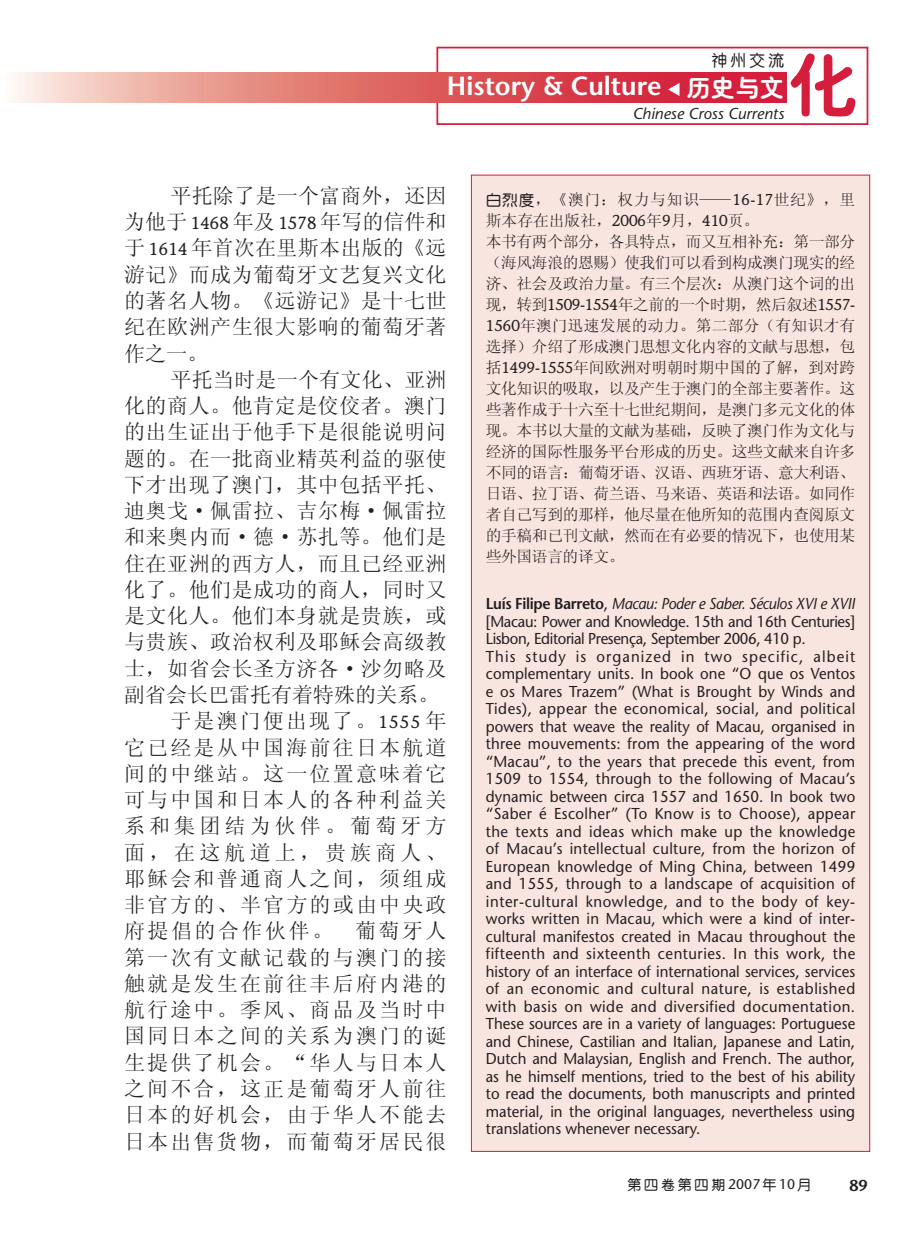
<style>
.page{position:relative;width:918px;height:1241px;background:#fff}
.page>*{position:absolute;margin:0;border:0;box-sizing:border-box;transform-origin:0 0}
.t1{font:70px "H Ye 4 gj";color:#d51e3d}
.t2{font:600 26.25px "Stone Sans";color:#fff}
.t3{font:21px/26.2px "Sim Sun";letter-spacing:.1em;color:#231f20;text-align:justify}
.t4{font:21px "Sim Sun";letter-spacing:.025em;color:#231f20}
.t5{font:21px "Sim Sun";letter-spacing:.195em;color:#231f20}
.t6{font:21px "Sim Sun";color:#231f20}
.t7{font:21px "Sim Sun";letter-spacing:.01em;color:#231f20}
.t8{font:21px "Sim Sun";letter-spacing:.12em;color:#231f20}
.t9{font:15.75px/17.5px "Stone Sans";letter-spacing:.01em;color:#231f20;scale:.95 1}
.t10{font:15.75px/21px "Sim Sun";letter-spacing:-.025em;color:#231f20}
.t11{font:italic 15.75px "Stone Sans";color:#231f20}
.t12{font:15.75px "H Ye 3 gj";color:#231f20}
.t13{font:600 15.75px "Stone Sans";color:#231f20}
.t14{font:14px "H Ye 3 gj";letter-spacing:.2em;color:#231f20}
.s1{font-family:"H Ye 4 gj";font-weight:400;font-size:24.5px}
.s2{font-family:"Stone Informal";font-size:17.5px}
.s3{font-family:"H Ye 3 gj"}
.s4{font-family:"Stone Informal"}
.s5{font-weight:600}
.s6{font-style:italic}
.s7{font-family:"Stone Sans"}
</style>
<div class="page">
<div style="left:436px;top:47px;width:432px;height:78px;border:2px solid #d51e3d"></div>
<svg style="left:16px;top:73px;width:771px;height:29px;background:#e16d70"></svg>
<div style="left:471px;top:175px;width:398px;height:976px;background:#f9e5e0"></div>
<h1 class="t1" style="left:788px;top:50px;width:71px">化</h1>
<p class="t12" style="left:711px;top:53px;width:74px">神州交流</p>
<h2 class="t2" style="left:447px;top:76px;width:339px">History &amp; Culture ▼ <span class="s1">历史与文</span></h2>
<p class="t11" style="left:632px;top:108px;width:153px">Chinese Cross Currents</p>
<h3 class="t3" style="left:124px;top:182px;width:324px;text-indent:46px">平托除了是一个富商外，还因为他于 <span class="s2">1468</span> 年及 <span class="s2">1578</span> 年写的信件和于 <span class="s2">1614</span> 年首次在里斯本出版的《远游记》而成为葡萄牙文艺复兴文化的著名人物。《远游记》是十七世纪在欧洲产生很大影响的葡萄牙著作之一。</h3>
<h3 class="t7" style="left:170px;top:368px;width:278px">平托当时是一个有文化、亚洲</h3>
<h3 class="t4" style="left:124px;top:395px;width:324px">化的商人。他肯定是佼佼者。澳门</h3>
<h3 class="t4" style="left:124px;top:421px;width:324px">的出生证出于他手下是很能说明问</h3>
<h3 class="t4" style="left:124px;top:447px;width:324px">题的。在一批商业精英利益的驱使</h3>
<h3 class="t4" style="left:124px;top:473px;width:324px">下才出现了澳门，其中包括平托、</h3>
<h3 class="t4" style="left:124px;top:500px;width:324px">迪奥戈·佩雷拉、吉尔梅·佩雷拉</h3>
<h3 class="t4" style="left:124px;top:526px;width:324px">和来奥内而·德·苏扎等。他们是</h3>
<h3 class="t4" style="left:124px;top:552px;width:324px">住在亚洲的西方人，而且已经亚洲</h3>
<h3 class="t4" style="left:124px;top:578px;width:324px">化了。他们是成功的商人，同时又</h3>
<h3 class="t4" style="left:124px;top:605px;width:324px">是文化人。他们本身就是贵族，或</h3>
<h3 class="t4" style="left:124px;top:631px;width:324px">与贵族、政治权利及耶稣会高级教</h3>
<h3 class="t4" style="left:124px;top:657px;width:324px">士，如省会长圣方济各·沙勿略及</h3>
<h3 class="t6" style="left:124px;top:683px;width:316px">副省会长巴雷托有着特殊的关系。</h3>
<h3 class="t3" style="left:170px;top:707px;width:278px">于是澳门便出现了。<span class="s2">1555</span> 年</h3>
<h3 class="t3" style="left:124px;top:733px;width:324px">它已经是从中国海前往日本航道</h3>
<h3 class="t3" style="left:124px;top:760px;width:324px">间的中继站。这一位置意味着它</h3>
<h3 class="t3" style="left:124px;top:786px;width:324px">可与中国和日本人的各种利益关</h3>
<h3 class="t5" style="left:124px;top:815px;width:324px">系和集团结为伙伴。葡萄牙方</h3>
<h3 class="t5" style="left:124px;top:841px;width:324px">面，在这航道上，贵族商人、</h3>
<h3 class="t3" style="left:124px;top:865px;width:324px">耶稣会和普通商人之间，须组成</h3>
<h3 class="t3" style="left:124px;top:891px;width:324px">非官方的、半官方的或由中央政</h3>
<h3 class="t8" style="left:124px;top:920px;width:324px">府提倡的合作伙伴。 葡萄牙人</h3>
<h3 class="t3" style="left:124px;top:943px;width:324px">第一次有文献记载的与澳门的接</h3>
<h3 class="t3" style="left:124px;top:970px;width:324px">触就是发生在前往丰后府内港的</h3>
<h3 class="t3" style="left:124px;top:996px;width:324px">航行途中。季风、商品及当时中</h3>
<h3 class="t3" style="left:124px;top:1022px;width:324px">国同日本之间的关系为澳门的诞</h3>
<h3 class="t3" style="left:124px;top:1048px;width:324px">生提供了机会。“华人与日本人</h3>
<h3 class="t3" style="left:124px;top:1075px;width:324px">之间不合，这正是葡萄牙人前往</h3>
<h3 class="t3" style="left:124px;top:1101px;width:324px">日本的好机会，由于华人不能去</h3>
<h3 class="t3" style="left:124px;top:1127px;width:324px">日本出售货物，而葡萄牙居民很</h3>
<p class="t10" style="left:486px;top:188px;width:371px"><span class="s3">白烈度</span>，《澳门：权力与知识—<span class="s4">16-17</span>世纪》，里斯本存在出版社，<span class="s4">2006</span>年<span class="s4">9</span>月，<span class="s4">410</span>页。<br>本书有两个部分，各具特点，而又互相补充：第一部分（海风海浪的恩赐）使我们可以看到构成澳门现实的经济、社会及政治力量。有三个层次：从澳门这个词的出现，转到<span class="s4">1509-1554</span>年之前的一个时期，然后叙述<span class="s4">1557-<br>1560</span>年澳门迅速发展的动力。第二部分（有知识才有选择）介绍了形成澳门思想文化内容的文献与思想，包括<span class="s4">1499-1555</span>年间欧洲对明朝时期中国的了解，到对跨文化知识的吸取，以及产生于澳门的全部主要著作。这些著作成于十六至十七世纪期间，是澳门多元文化的体现。本书以大量的文献为基础，反映了澳门作为文化与经济的国际性服务平台形成的历史。这些文献来自许多不同的语言：葡萄牙语、汉语、西班牙语、意大利语、日语、拉丁语、荷兰语、马来语、英语和法语。如同作者自己写到的那样，他尽量在他所知的范围内查阅原文的手稿和已刊文献，然而在有必要的情况下，也使用某些外国语言的译文。</p>
<p class="t9" style="left:486px;top:596px;width:390px"><span class="s5">Luís Filipe Barreto</span>, <span class="s6">Macau: Poder e Saber. Séculos XVI e XVII </span>[Macau: Power and Knowledge. 15th and 16th Centuries] Lisbon, Editorial Presença, September 2006, 410 p.<br>This study is organized in two specific, albeit complementary units. In book one “O que os Ventos e os Mares Trazem” (What is Brought by Winds and Tides), appear the economical, social, and political powers that weave the reality of Macau, organised in three mouvements: from the appearing of the word “Macau”, to the years that precede this event, from 1509 to 1554, through to the following of Macau’s dynamic between circa 1557 and 1650. In book two “Saber é Escolher” (To Know is to Choose), appear the texts and ideas which make up the knowledge of Macau’s intellectual culture, from the horizon of European knowledge of Ming China, between 1499 and 1555, through to a landscape of acquisition of inter-cultural knowledge, and to the body of key&shy;works written in Macau, which were a kind of inter&shy;cultural manifestos created in Macau throughout the fifteenth and sixteenth centuries. In this work, the history of an interface of international services, services of an economic and cultural nature, is established with basis on wide and diversified documentation.<br>These sources are in a variety of languages: Portuguese and Chinese, Castilian and Italian, Japanese and Latin, Dutch and Malaysian, English and French. The author, as he himself mentions, tried to the best of his ability to read the documents, both manuscripts and printed material, in the original languages, nevertheless using translations whenever necessary.</p>
<p class="t14" style="left:627px;top:1177px;width:185px">第四卷第四期<span class="s7">2007</span>年<span class="s7">10</span>月</p>
<p class="t13" style="left:849px;top:1178px;width:20px">89</p>
</div>
